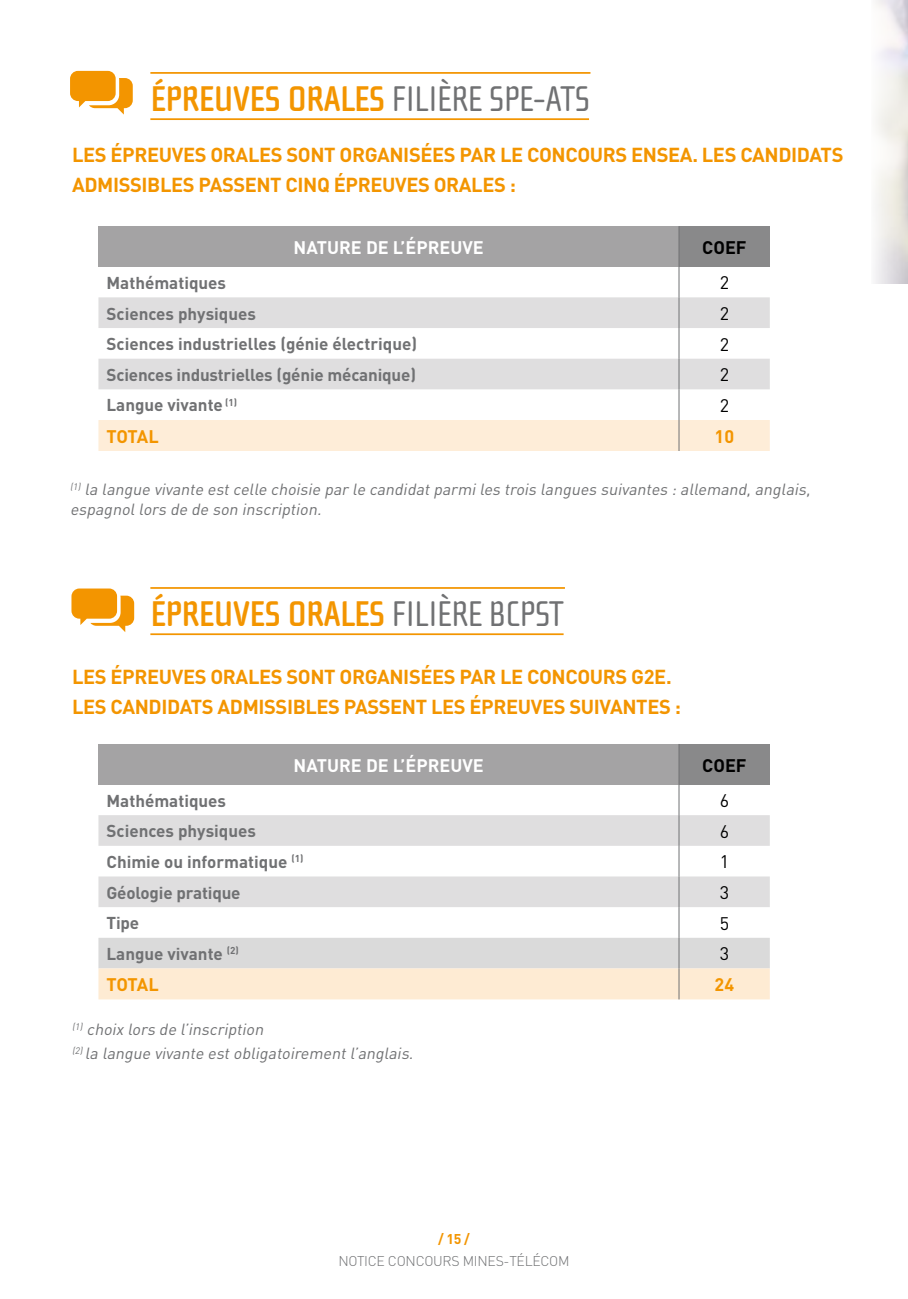
<style>
.page{position:relative;width:908px;height:1299px;background:#fff}
.page>*{position:absolute;margin:0;border:0;box-sizing:border-box;transform-origin:0 0}
.t1{font:700 36.6px "Cholla Sans";letter-spacing:-.02em;color:#f39500}
.t2{font:700 20px/30px "DIN";letter-spacing:-.02em;color:#f39500}
.t3{font:700 18px "DIN";color:#fff}
.t4{font:700 18px "DIN";letter-spacing:-.02em;color:#f39500}
.t5{font:18px "DIN";color:#000}
.t6{font:700 18px "DIN";color:#000}
.t7{font:700 17px "DIN";color:#707173}
.t8{font:italic 16px/20px "DIN";color:#707173}
.t9{font:300 14px "DIN";letter-spacing:-.02em;color:#707173}
.t10{font:700 14px "DIN";color:#f39500}
.s1{font-weight:400;color:#707173}
</style>
<div class="page">
<hr style="left:150px;top:118px;width:438px;height:2px;background:#f39500">
<hr style="left:150px;top:72px;width:440px;height:2px;background:#f39500">
<hr style="left:150px;top:633px;width:413px;height:2px;background:#f39500">
<hr style="left:150px;top:587px;width:414px;height:2px;background:#f39500">
<div style="left:98px;top:226px;width:580px;height:41px;background:#a4a3a4"></div>
<div style="left:678px;top:226px;width:91px;height:41px;background:#89898a"></div>
<svg style="left:98px;top:297px;width:671px;height:92px;fill:#dfdedf"></svg>
<div style="left:98px;top:420px;width:671px;height:31px;background:#feedd8"></div>
<hr style="left:678px;top:226px;width:1px;height:41px;background:#707173">
<hr style="left:678px;top:267px;width:1px;height:30px;background:#707173">
<hr style="left:678px;top:297px;width:1px;height:31px;background:#707173">
<hr style="left:678px;top:328px;width:1px;height:30px;background:#707173">
<hr style="left:678px;top:358px;width:1px;height:31px;background:#707173">
<hr style="left:678px;top:389px;width:1px;height:31px;background:#707173">
<hr style="left:678px;top:420px;width:1px;height:31px;background:#707173">
<div style="left:98px;top:744px;width:580px;height:40px;background:#a4a3a4"></div>
<div style="left:678px;top:744px;width:91px;height:40px;background:#89898a"></div>
<svg style="left:98px;top:815px;width:671px;height:92px;fill:#dfdedf"></svg>
<svg style="left:98px;top:937px;width:671px;height:62px;background:#ebe2d6"></svg>
<hr style="left:678px;top:744px;width:1px;height:40px;background:#707173">
<hr style="left:678px;top:784px;width:1px;height:31px;background:#707173">
<hr style="left:678px;top:815px;width:1px;height:30px;background:#707173">
<hr style="left:678px;top:845px;width:1px;height:31px;background:#707173">
<hr style="left:678px;top:876px;width:1px;height:31px;background:#707173">
<hr style="left:678px;top:907px;width:1px;height:30px;background:#707173">
<hr style="left:678px;top:937px;width:1px;height:31px;background:#707173">
<hr style="left:678px;top:968px;width:1px;height:31px;background:#707173">
<svg style="left:70px;top:71px;width:63px;height:44px"></svg>
<svg style="left:71px;top:588px;width:63px;height:44px"></svg>
<h1 class="t1" style="left:150px;top:78px;width:441px">ÉPREUVES ORALES <span class="s1">FILIÈRE SPE-ATS</span></h1>
<p class="t2" style="left:72px;top:139px;width:772px">LES ÉPREUVES ORALES SONT ORGANISÉES PAR LE CONCOURS ENSEA. LES CANDIDATS<br>ADMISSIBLES PASSENT CINQ ÉPREUVES ORALES :</p>
<p class="t3" style="left:293px;top:236px;width:192px">NATURE DE L’ÉPREUVE</p>
<p class="t6" style="left:702px;top:236px;width:46px">COEF</p>
<p class="t7" style="left:106px;top:271px;width:121px">Mathématiques</p>
<p class="t5" style="left:719px;top:271px;width:11px">2</p>
<p class="t7" style="left:106px;top:302px;width:151px">Sciences physiques</p>
<p class="t5" style="left:719px;top:302px;width:11px">2</p>
<p class="t7" style="left:106px;top:333px;width:312px">Sciences industrielles (génie électrique)</p>
<p class="t5" style="left:719px;top:333px;width:11px">2</p>
<p class="t7" style="left:106px;top:363px;width:311px">Sciences industrielles (génie mécanique)</p>
<p class="t5" style="left:719px;top:363px;width:11px">2</p>
<p class="t7" style="left:106px;top:394px;width:132px">Langue vivante <sup>(1)</sup></p>
<p class="t5" style="left:719px;top:394px;width:11px">2</p>
<p class="t4" style="left:106px;top:424px;width:54px">TOTAL</p>
<p class="t4" style="left:714px;top:424px;width:21px">10</p>
<p class="t8" style="left:70px;top:479px;width:744px"><sup>(1)</sup> la langue vivante estcelle choisie par le candidatparmiles trois langues suivantes :allemand,anglais, espagnollors de de son inscription.</p>
<h1 class="t1" style="left:150px;top:593px;width:415px">ÉPREUVES ORALES <span class="s1">FILIÈRE BCPST</span></h1>
<p class="t2" style="left:72px;top:660px;width:610px">LES ÉPREUVES ORALES SONT ORGANISÉES PAR LE CONCOURS G2E.<br>LES CANDIDATS ADMISSIBLES PASSENT LES ÉPREUVES SUIVANTES :</p>
<p class="t3" style="left:293px;top:753px;width:192px">NATURE DE L’ÉPREUVE</p>
<p class="t6" style="left:702px;top:753px;width:46px">COEF</p>
<p class="t7" style="left:106px;top:789px;width:121px">Mathématiques</p>
<p class="t5" style="left:719px;top:789px;width:11px">6</p>
<p class="t7" style="left:106px;top:820px;width:151px">Sciences physiques</p>
<p class="t5" style="left:719px;top:820px;width:11px">6</p>
<p class="t7" style="left:106px;top:850px;width:198px">Chimie ou informatique <sup>(1)</sup></p>
<p class="t5" style="left:719px;top:850px;width:11px">1</p>
<p class="t7" style="left:106px;top:881px;width:136px">Géologie pratique</p>
<p class="t5" style="left:719px;top:881px;width:11px">3</p>
<p class="t7" style="left:106px;top:912px;width:34px">Tipe</p>
<p class="t5" style="left:719px;top:912px;width:11px">5</p>
<p class="t7" style="left:106px;top:942px;width:134px">Langue vivante <sup>(2)</sup></p>
<p class="t5" style="left:719px;top:942px;width:11px">3</p>
<p class="t4" style="left:106px;top:973px;width:54px">TOTAL</p>
<p class="t4" style="left:714px;top:973px;width:21px">24</p>
<p class="t8" style="left:72px;top:1016px;width:346px;line-height:24px"><sup>(1)</sup> choix lors de l’inscription<br><sup>(2)</sup>la langue vivante estobligatoirementl’anglais.</p>
<p class="t10" style="left:438px;top:1229px;width:33px">/ 15 /</p>
<p class="t9" style="left:338px;top:1251px;width:233px">NOTICE CONCOURS MINES-TÉLÉCOM</p>
</div>
